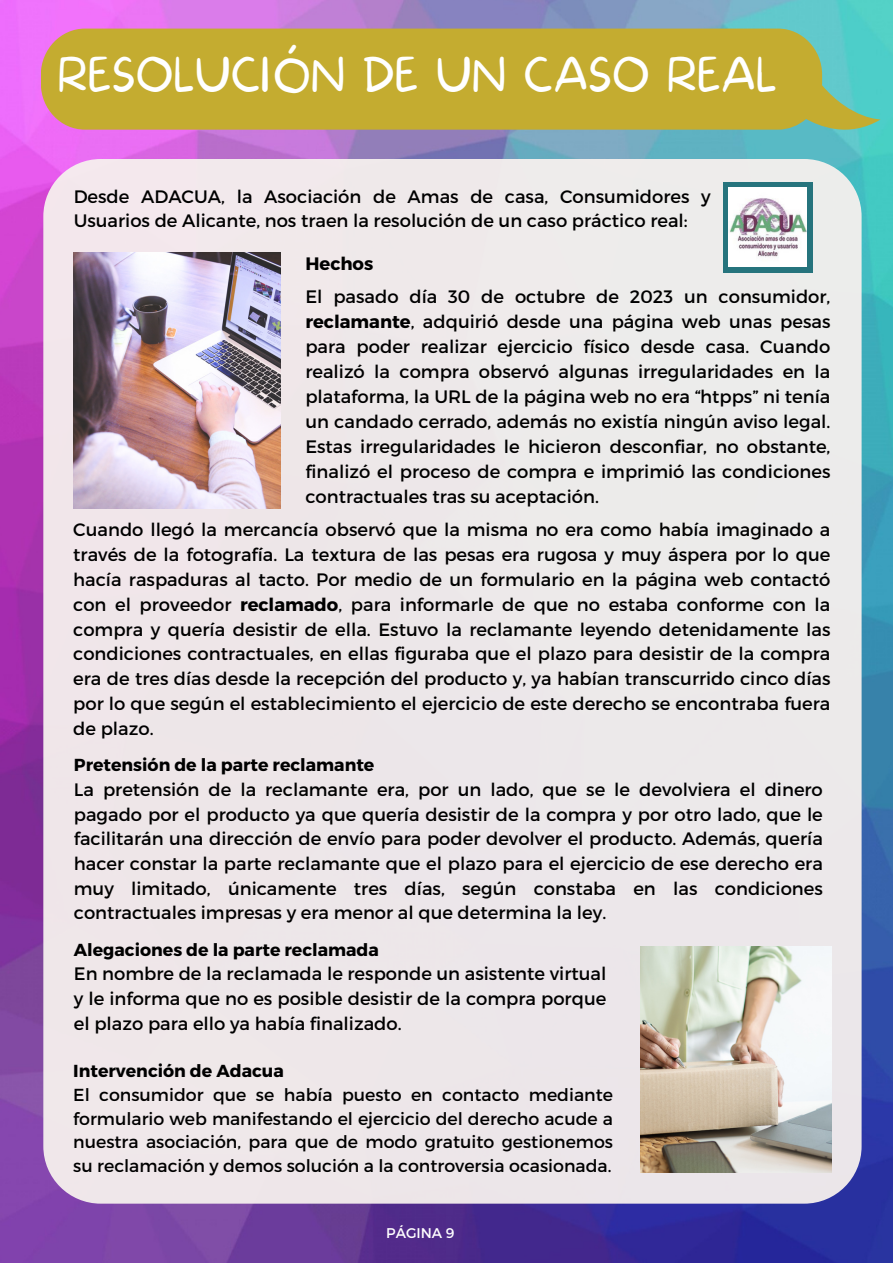
<style>
.page{position:relative;width:893px;height:1264px;background:#fff}
.page>*{position:absolute;margin:0;border:0;box-sizing:border-box;transform-origin:0 0}
.t1{font:100 44.55px "More Sugar";color:#fff}
.t2{font:18px/25px "Montserrat";color:#000;text-align:justify}
.t3{font:700 18px "Montserrat";color:#000}
.t4{font:17.4px/23.7px "Montserrat";color:#000;text-align:justify}
.t5{font:700 17.4px "Montserrat";color:#000}
.t6{font:14.1px "Montserrat";color:#fff}
.s1{font-weight:700}
</style>
<div class="page">
<img style="left:0;top:0;width:892px;height:1262px">
<div style="left:43px;top:159px;width:818px;height:1044px;background:#ede7ea;border-radius:57px"></div>
<svg style="left:723px;top:182px;width:89px;height:90px;background:#40848c"></svg>
<img style="left:728px;top:188px;width:78px;height:78px">
<img style="left:641px;top:946px;width:189px;height:226px">
<img style="left:74px;top:252px;width:207px;height:257px">
<svg style="left:41px;top:29px;width:839px;height:101px;background:#bdad3c"></svg>
<p class="t1" style="left:58px;top:50px;width:721px">RESOLUCIÓN DE UN CASO REAL</p>
<p class="t2" style="left:74px;top:183px;width:638px">Desde ADACUA, la Asociación de Amas de casa, Consumidores y<br>Usuarios de Alicante, nos traen la resolución de un caso práctico real:</p>
<p class="t3" style="left:305px;top:252px;width:69px">Hechos</p>
<p class="t2" style="left:305px;top:283px;width:526px">El pasado día 30 de octubre de 2023 un consumidor, <span class="s1">reclamante</span>, adquirió desde una página web unas pesas para poder realizar ejercicio físico desde casa. Cuando realizó la compra observó algunas irregularidades en la plataforma, la URL de la página web no era “htpps” ni tenía un candado cerrado, además no existía ningún aviso legal.<br>Estas irregularidades le hicieron desconfiar, no obstante, finalizó el proceso de compra e imprimió las condiciones contractuales tras su aceptación.</p>
<p class="t2" style="left:73px;top:515px;width:758px">Cuando llegó la mercancía observó que la misma no era como había imaginado a través de la fotografía. La textura de las pesas era rugosa y muy áspera por lo que hacía raspaduras al tacto. Por medio de un formulario en la página web contactó con el proveedor <span class="s1">reclamado</span>, para informarle de que no estaba conforme con la compra y quería desistir de ella. Estuvo la reclamante leyendo detenidamente las condiciones contractuales, en ellas figuraba que el plazo para desistir de la compra era de tres días desde la recepción del producto y, ya habían transcurrido cinco días por lo que según el establecimiento el ejercicio de este derecho se encontraba fuera de plazo.</p>
<p class="t5" style="left:74px;top:753px;width:302px">Pretensión de la parte reclamante</p>
<p class="t2" style="left:74px;top:776px;width:750px;line-height:24.6px">La pretensión de la reclamante era, por un lado, que se le devolviera el dinero pagado por el producto ya que quería desistir de la compra y por otro lado, que le facilitarán una dirección de envío para poder devolver el producto. Además, quería hacer constar la parte reclamante que el plazo para el ejercicio de ese derecho era muy limitado, únicamente tres días, según constaba en las condiciones contractuales impresas y era menor al que determina la ley.</p>
<p class="t5" style="left:74px;top:938px;width:306px">Alegaciones de la parte reclamada</p>
<p class="t2" style="left:74px;top:960px;width:534px;line-height:24.6px">En nombre de la reclamada le responde un asistente virtual y le informa que no es posible desistir de la compra porque el plazo para ello ya había finalizado.</p>
<p class="t5" style="left:73px;top:1059px;width:212px">Intervención de Adacua</p>
<p class="t4" style="left:73px;top:1081px;width:541px">El consumidor que se había puesto en contacto mediante formulario web manifestando el ejercicio del derecho acude a nuestra asociación, para que de modo gratuito gestionemos su reclamación y demos solución a la controversia ocasionada.</p>
<p class="t6" style="left:386px;top:1223px;width:70px">PÁGINA 9</p>
</div>
